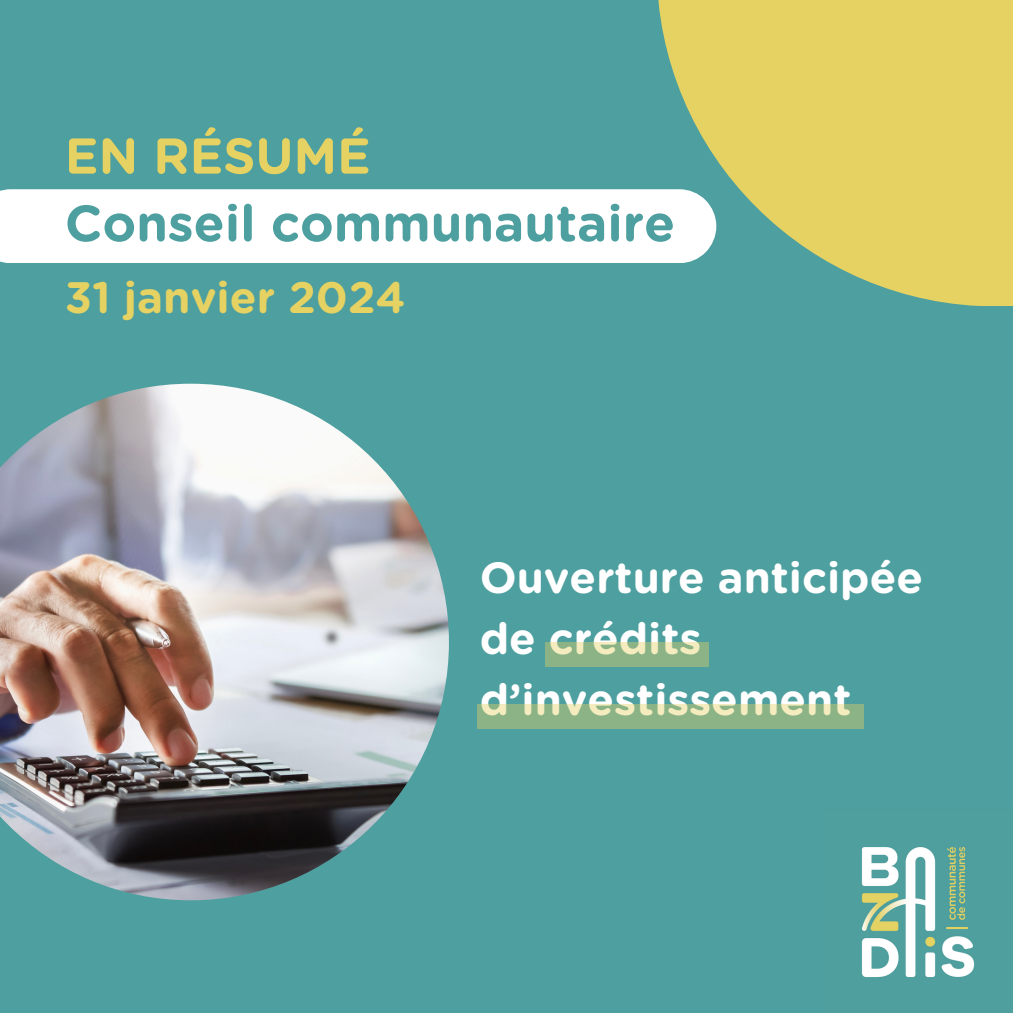
<style>
.page{position:relative;width:1013px;height:1013px;background:#fff}
.page>*{position:absolute;margin:0;border:0;box-sizing:border-box;transform-origin:0 0}
.t1{font:700 50.88px "Gotham Rounded";color:#4e9f9f}
.t2{font:700 50.25px "Gotham Rounded";color:#e5d262}
.t3{font:700 44px "Gotham Rounded";color:#e5d262}
.t4{font:700 43.62px/61px "Gotham Rounded";color:#fff}
</style>
<div class="page">
<div style="left:0;top:0;width:1012px;height:1012px;background:#4e9f9f"></div>
<svg style="left:658px;top:0;width:354px;height:306px;fill:#e5d262"></svg>
<div style="left:0;top:189px;width:716px;height:74px;background:#fff"></div>
<img style="left:0;top:384px;width:449px;height:516px">
<img style="left:861px;top:847px;width:114px;height:130px">
<div style="left:477px;top:704px;width:386px;height:25px;background:#8bb386"></div>
<div style="left:545px;top:642px;width:163px;height:24px;background:#8bb386"></div>
<p class="t2" style="left:65px;top:133px;width:307px">EN RÉSUMÉ</p>
<p class="t1" style="left:65px;top:200px;width:612px">Conseil communautaire</p>
<p class="t3" style="left:65px;top:278px;width:342px">31 janvier 2024</p>
<h1 class="t4" style="left:479px;top:549px;width:445px">Ouverture anticipée de crédits d’investissement</h1>
</div>
